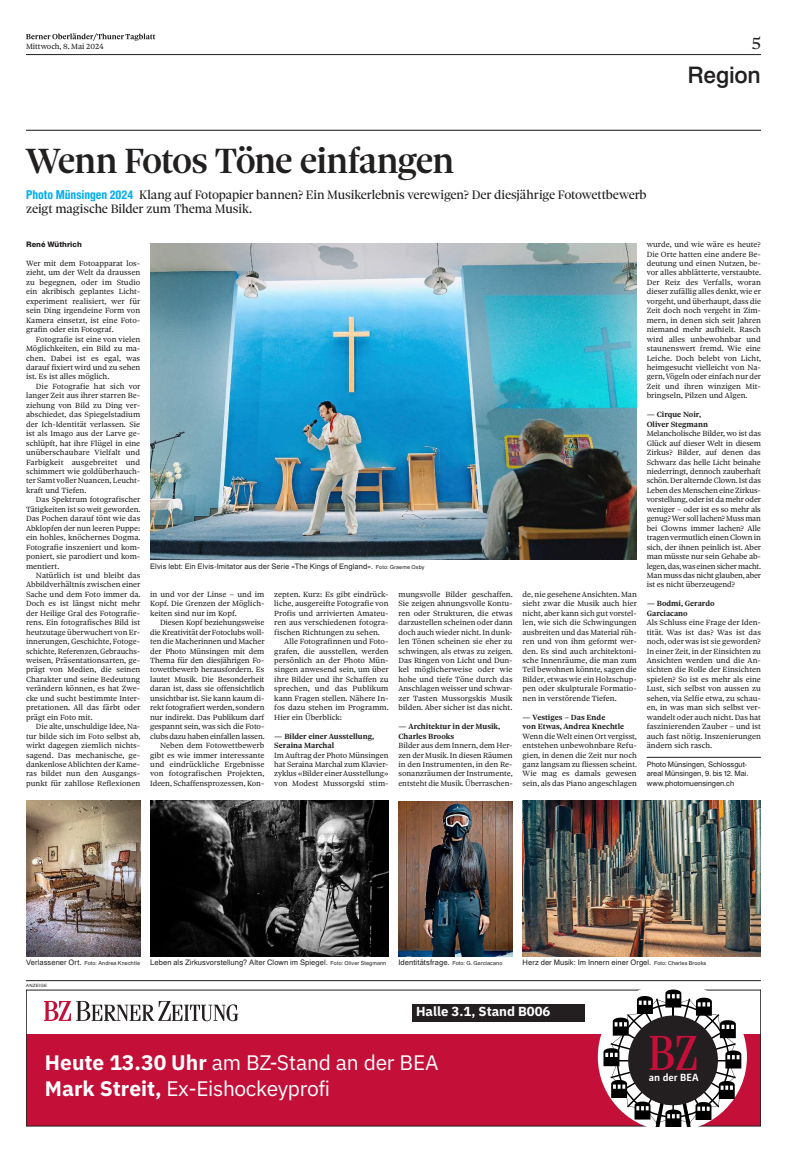
<style>
.page{position:relative;width:787px;height:1166px;background:#fff}
.page>*{position:absolute;margin:0;border:0;box-sizing:border-box;transform-origin:0 0}
.t1{font:49.35px "ITC Fenice BZ Versalien";color:#c40f39}
.t2{font:500 37.62px "Sole Serif Headline";letter-spacing:-.03em;color:#221f1f}
.t3{font:500 22.75px "Newhouse DT";letter-spacing:-.01em;color:#221f1f}
.t4{font:21px/25.5px "IBM Plex Sans";letter-spacing:-.02em;color:#fff}
.t5{font:17.5px "Sole Serif Text";color:#221f1f}
.t6{font:13.12px/14px "Sole Serif Headline";letter-spacing:-.01em;color:#221f1f}
.t7{font:700 13.12px "IBM Plex Sans";color:#fff}
.t8{font:700 10.33px "Camingo Dos";letter-spacing:-.005em;color:#fff}
.t9{font:8.05px/9.5px "Sole Serif Text";letter-spacing:.005em;color:#221f1f;text-align:justify}
.t10{font:700 8.05px/9.5px "Sole Serif Text";letter-spacing:.005em;color:#221f1f}
.t11{font:7.52px/9.5px "Newhouse DT";letter-spacing:.005em;color:#221f1f}
.t12{font:800 7.52px "Newhouse DT";color:#221f1f}
.t13{font:5.42px "Newhouse DT";letter-spacing:.02em;color:#221f1f}
.t14{font:4.38px "Newhouse DT";letter-spacing:.065em;color:#221f1f}
.s1{font-family:"Newhouse DT Cond";font-weight:700;font-stretch:expanded;font-size:12.25px;color:#00adef}
.s2{font-size:5.42px}
.s3{font-size:7.52px}
.s4{font-family:"IBM Plex Sans Bold OV AUEDNI";font-weight:400}
.s5{font-family:"IBM Plex Sans Bold OV AUEDNI"}
.s6{font-weight:700}
</style>
<div class="page">
<hr style="left:26px;top:54px;width:734px;height:1px;background:#221f1f">
<svg style="left:26px;top:33px;width:129px;height:8px"></svg>
<hr style="left:26px;top:980px;width:734px;height:1px;background:#221f1f">
<hr style="left:646px;top:757px;width:114px;height:1px;background:#221f1f">
<hr style="left:26px;top:130px;width:734px;height:1px;background:#221f1f">
<img style="left:150px;top:243px;width:486px;height:316px">
<img style="left:522px;top:801px;width:238px;height:155px">
<img style="left:150px;top:801px;width:238px;height:155px">
<img style="left:398px;top:801px;width:114px;height:155px">
<img style="left:26px;top:801px;width:114px;height:155px">
<div style="left:26px;top:1034px;width:734px;height:92px;background:#c40f39"></div>
<svg style="left:597px;top:990px;width:149px;height:136px"></svg>
<div style="left:628px;top:1015px;width:89px;height:90px;background:#231f20;border-radius:50%"></div>
<svg style="left:44px;top:1001px;width:194px;height:20px"></svg>
<div style="left:412px;top:1004px;width:172px;height:17px;background:#231f20"></div>
<p class="t9" style="left:26px;top:41px;width:79px">Mittwoch, 8. Mai 2024</p>
<h3 class="t5" style="left:751px;top:33px;width:11px">5</h3>
<h3 class="t3" style="left:687px;top:66px;width:75px">Region</h3>
<h2 class="t2" style="left:26px;top:146px;width:429px">Wenn Fotos Töne einfangen</h2>
<h3 class="t6" style="left:26px;top:189px;width:622px"><span class="s1">Photo Münsingen 2024</span> Klang auf Fotopapier bannen? Ein Musikerlebnis verewigen? Der diesjährige Fotowettbewerb zeigt magische Bilder zum Thema Musik.</h3>
<p class="t12" style="left:26px;top:240px;width:57px">René Wüthrich</p>
<p class="t9" style="left:26px;top:259px;width:116px">Wer mit dem Fotoapparat los&shy;zieht, um der Welt da draussen zu begegnen, oder im Studio ein akribisch geplantes Licht&shy;experiment realisiert, wer für sein Ding irgendeine Form von Kamera einsetzt, ist eine Foto&shy;grafin oder ein Fotograf.</p>
<p class="t9" style="left:26px;top:334px;width:116px;text-indent:10px">Fotografie ist eine von vielen Möglichkeiten, ein Bild zu ma&shy;chen. Dabei ist es egal, was darauf fixiert wird und zu sehen ist. Es ist alles möglich.</p>
<p class="t9" style="left:26px;top:381px;width:116px;text-indent:10px">Die Fotografie hat sich vor langer Zeit aus ihrer starren Be&shy;ziehung von Bild zu Ding ver&shy;abschiedet, das Spiegelstadium der Ich-Identität verlassen. Sie ist als Imago aus der Larve ge&shy;schlüpft, hat ihre Flügel in eine unüberschaubare Vielfalt und Farbigkeit ausgebreitet und schimmert wie goldüberhauch&shy;ter Samt voller Nuancen, Leucht&shy;kraft und Tiefen.</p>
<p class="t9" style="left:26px;top:495px;width:116px;text-indent:10px">Das Spektrum fotografischer Tätigkeiten ist so weit geworden.<br>Das Pochen darauf tönt wie das Abklopfen der nun leeren Puppe: ein hohles, knöchernes Dogma.<br>Fotografie inszeniert und kom&shy;poniert, sie parodiert und kom&shy;mentiert.</p>
<p class="t9" style="left:26px;top:570px;width:116px;text-indent:10px">Natürlich ist und bleibt das Abbildverhältnis zwischen einer Sache und dem Foto immer da.<br>Doch es ist längst nicht mehr der Heilige Gral des Fotografie&shy;rens. Ein fotografisches Bild ist heutzutage überwuchert von Er&shy;innerungen, Geschichte, Fotoge&shy;schichte, Referenzen, Gebrauchs&shy;weisen, Präsentationsarten, ge&shy;prägt von Medien, die seinen Charakter und seine Bedeutung verändern können, es hat Zwe&shy;cke und sucht bestimmte Inter&shy;pretationen. All das färbt oder prägt ein Foto mit.</p>
<p class="t9" style="left:26px;top:722px;width:116px;text-indent:10px">Die alte, unschuldige Idee, Na&shy;tur bilde sich im Foto selbst ab, wirkt dagegen ziemlich nichts&shy;sagend. Das mechanische, ge&shy;dankenlose Ablichten der Kame&shy;ras bildet nun den Ausgangs&shy;punkt für zahllose Reflexionen</p>
<p class="t11" style="left:150px;top:562px;width:276px">Elvis lebt: Ein Elvis-Imitator aus der Serie «The Kings of England». <span class="s2">Foto: Graeme Oxby</span></p>
<p class="t9" style="left:150px;top:589px;width:116px">in und vor der Linse – und im Kopf. Die Grenzen der Möglich&shy;keiten sind nur im Kopf.</p>
<p class="t9" style="left:150px;top:618px;width:116px;text-align:right">Diesen Kopf beziehungsweise die Kreativität der Fotoclubs woll&shy;ten die Macherinnen und Macher der Photo Münsingen mit dem<br>Thema für den diesjährigen Fo&shy;towettbewerb herausfordern. Es lautet Musik. Die Besonderheit daran ist, dass sie offensichtlich unsichtbar ist. Sie kann kaum di&shy;rekt fotografiert werden, sondern nur indirekt. Das Publikum darf gespannt sein, was sich die Foto&shy;clubs dazu haben einfallen lassen.<br>Neben dem Fotowettbewerb gibt es wie immer interessante und eindrückliche Ergebnisse von fotografischen Projekten,<br>Ideen, Schaffensprozessen, Kon-</p>
<p class="t9" style="left:274px;top:589px;width:116px">zepten. Kurz: Es gibt eindrück&shy;liche, ausgereifte Fotografie von Profis und arrivierten Amateu&shy;ren aus verschiedenen fotogra&shy;fischen Richtungen zu sehen.</p>
<p class="t9" style="left:274px;top:637px;width:116px;text-indent:10px">Alle Fotografinnen und Foto&shy;grafen, die ausstellen, werden persönlich an der Photo Mün&shy;singen anwesend sein, um über ihre Bilder und ihr Schaffen zu sprechen, und das Publikum kann Fragen stellen. Nähere In&shy;fos dazu stehen im Programm.<br>Hier ein Überblick:</p>
<p class="t10" style="left:274px;top:732px;width:101px">— Bilder einer Ausstellung,<br>Seraina Marchal</p>
<p class="t9" style="left:274px;top:750px;width:116px">Im Auftrag der Photo Münsingen hat Seraina Marchal zum Klavier&shy;zyklus «Bilder einer Ausstellung» von Modest Mussorgski stim-</p>
<p class="t9" style="left:398px;top:589px;width:116px">mungsvolle Bilder geschaffen.<br>Sie zeigen ahnungsvolle Kontu&shy;ren oder Strukturen, die etwas darzustellen scheinen oder dann doch auch wieder nicht. In dunk&shy;len Tönen scheinen sie eher zu schwingen, als etwas zu zeigen.<br>Das Ringen von Licht und Dun&shy;kel möglicherweise oder wie hohe und tiefe Töne durch das Anschlagen weisser und schwar&shy;zer Tasten Mussorgskis Musik bilden. Aber sicher ist das nicht.</p>
<p class="t10" style="left:398px;top:722px;width:103px">— Architektur in der Musik,<br>Charles Brooks</p>
<p class="t9" style="left:398px;top:740px;width:116px">Bilder aus dem Innern, dem Her&shy;zen der Musik. In diesen Räumen in den Instrumenten, in den Re&shy;sonanzräumen der Instrumente, entsteht die Musik. Überraschen-</p>
<p class="t9" style="left:522px;top:589px;width:116px">de, nie gesehene Ansichten. Man sieht zwar die Musik auch hier nicht, aber kann sich gut vorstel&shy;len, wie sich die Schwingungen ausbreiten und das Material rüh&shy;ren und von ihm geformt wer&shy;den. Es sind auch architektoni&shy;sche Innenräume, die man zum Teil bewohnen könnte, sagen die Bilder, etwas wie ein Holzschup&shy;pen oder skulpturale Formatio&shy;nen in verstörende Tiefen.</p>
<p class="t10" style="left:522px;top:713px;width:103px">— Vestiges – Das Ende<br>von Etwas, Andrea Knechtle</p>
<p class="t9" style="left:522px;top:731px;width:116px">Wenn die Welt einen Ort vergisst, entstehen unbewohnbare Refu&shy;gien, in denen die Zeit nur noch ganz langsam zu fliessen scheint.<br>Wie mag es damals gewesen sein, als das Piano angeschlagen</p>
<p class="t9" style="left:646px;top:240px;width:116px">wurde, und wie wäre es heute?<br>Die Orte hatten eine andere Be&shy;deutung und einen Nutzen, be&shy;vor alles abblätterte, verstaubte.<br>Der Reiz des Verfalls, woran dieser zufällig alles denkt, wie er vorgeht, und überhaupt, dass die Zeit doch noch vergeht in Zim&shy;mern, in denen sich seit Jahren niemand mehr aufhielt. Rasch wird alles unbewohnbar und staunenswert fremd. Wie eine Leiche. Doch belebt von Licht, heimgesucht vielleicht von Na&shy;gern, Vögeln oder einfach nur der Zeit und ihren winzigen Mit&shy;bringseln, Pilzen und Algen.</p>
<p class="t10" style="left:646px;top:410px;width:63px">— Cirque Noir,<br>Oliver Stegmann</p>
<p class="t9" style="left:646px;top:429px;width:116px">Melancholische Bilder, wo ist das Glück auf dieser Welt in diesem Zirkus? Bilder, auf denen das Schwarz das helle Licht beinahe niederringt, dennoch zauberhaft schön. Der alternde Clown. Ist das Leben des Menschen eine Zirkus&shy;vorstellung, oder ist da mehr oder weniger – oder ist es so mehr als genug? Wer soll lachen? Muss man bei Clowns immer lachen? Alle tragen vermutlich einen Clown in sich, der ihnen peinlich ist. Aber man müsste nur sein Gehabe ab&shy;legen, das, was einen sicher macht.<br>Man muss das nicht glauben, aber ist es nicht überzeugend?</p>
<p class="t10" style="left:646px;top:599px;width:69px">— Bodmi, Gerardo<br>Garciacano</p>
<p class="t9" style="left:646px;top:618px;width:116px">Als Schluss eine Frage der Iden&shy;tität. Was ist das? Was ist das noch, oder was ist sie geworden?<br>In einer Zeit, in der Einsichten zu Ansichten werden und die An&shy;sichten die Rolle der Einsichten spielen? So ist es mehr als eine Lust, sich selbst von aussen zu sehen, via Selfie etwa, zu schau&shy;en, in was man sich selbst ver&shy;wandelt oder auch nicht. Das hat faszinierenden Zauber – und ist auch fast nötig. Inszenierungen ändern sich rasch.</p>
<p class="t11" style="left:646px;top:760px;width:103px">Photo Münsingen, Schlossgut&shy;areal Münsingen, 9. bis 12. Mai. www.photomuensingen.ch</p>
<p class="t13" style="left:26px;top:961px;width:115px"><span class="s3">Verlassener Ort.</span> Foto: Andrea Knechtle</p>
<p class="t11" style="left:150px;top:959px;width:237px">Leben als Zirkusvorstellung? Alter Clown im Spiegel. <span class="s2">Foto: Oliver Stegmann</span></p>
<p class="t13" style="left:398px;top:961px;width:105px"><span class="s3">Identitätsfrage.</span> Foto: G. Garciacano</p>
<p class="t11" style="left:522px;top:959px;width:185px">Herz der Musik: Im Innern einer Orgel. <span class="s2">Foto: Charles Brooks</span></p>
<p class="t14" style="left:26px;top:983px;width:22px">ANZEIGE</p>
<h3 class="t7" style="left:416px;top:1001px;width:136px">Halle 3<span class="s4">.1, Stand</span> B0<span class="s4">0</span>6</h3>
<h3 class="t4" style="left:45px;top:1048px;width:395px"><span class="s5">Heute</span> <span class="s6">13.30 Uhr</span> am BZ-Stand an der BEA<br><span class="s6">Mark Streit</span><span class="s5">,</span> Ex-Eishockeyprofi</h3>
<h1 class="t1" style="left:648px;top:1025px;width:52px">BZ</h1>
<p class="t8" style="left:648px;top:1071px;width:51px">an der BEA</p>
</div>
